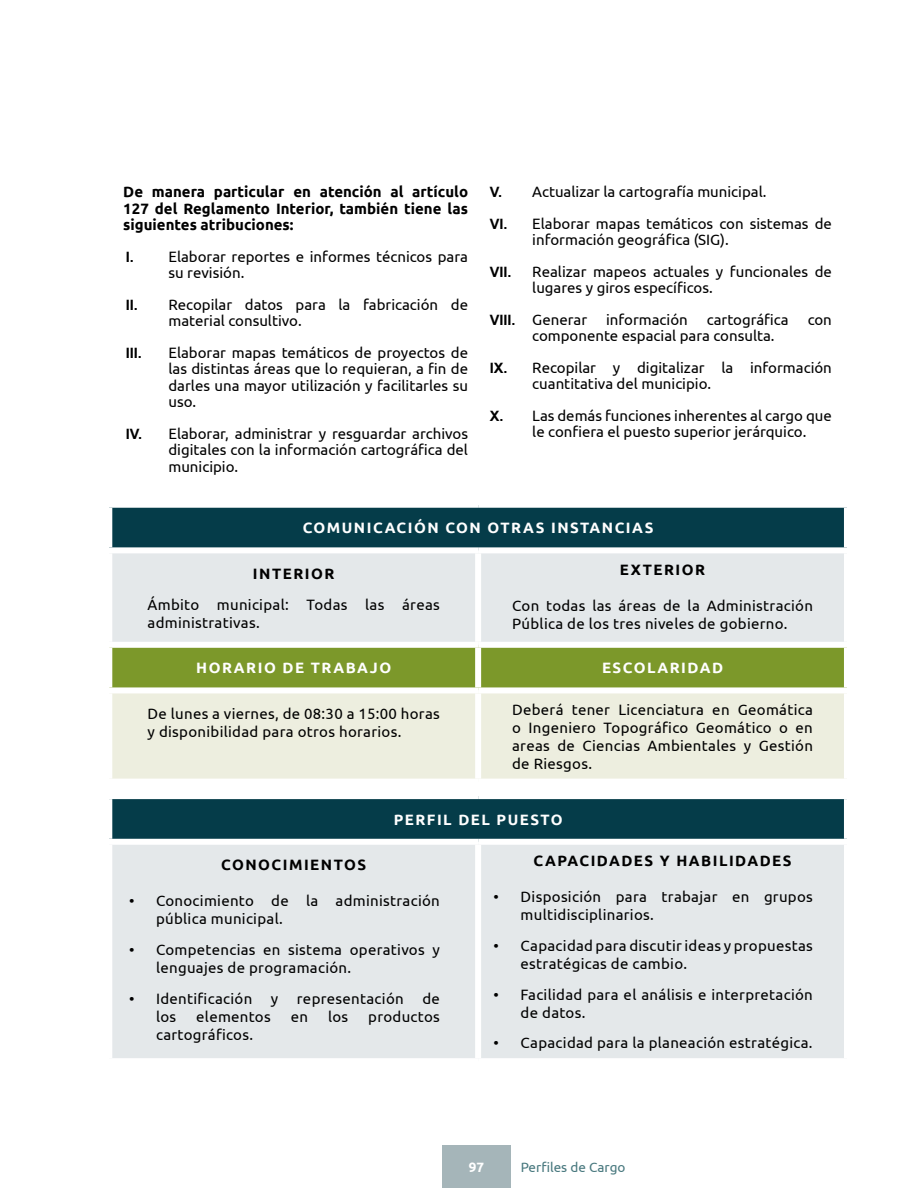
<style>
.page{position:relative;width:918px;height:1188px;background:#fff}
.page>*{position:absolute;margin:0;border:0;box-sizing:border-box;transform-origin:0 0}
.t1{font:15px/18px "Ubuntu";letter-spacing:.01em;color:#000}
.t2{font:700 15px/16.5px "Ubuntu";letter-spacing:.075em;color:#000;text-align:justify}
.t3{font:700 15px "Ubuntu";letter-spacing:.1em;color:#fff}
.t4{font:700 15px "Ubuntu";letter-spacing:.1em;color:#000}
.t5{font:700 14.25px "Arial";color:#000}
.t6{font:13.5px "Ubuntu";color:#48787e}
.t7{font:700 13.5px "Ubuntu";color:#fff}
.s1{font-family:"Arial";font-weight:700;font-size:14.25px}
</style>
<div class="page">
<div style="left:109px;top:505px;width:738px;height:45px;background:#053c49"></div>
<div style="left:112px;top:553px;width:732px;height:89px;background:#e4e8ea"></div>
<div style="left:112px;top:648px;width:732px;height:39px;background:#7c982a"></div>
<div style="left:112px;top:693px;width:732px;height:86px;background:#edeedf"></div>
<div style="left:844px;top:508px;width:6px;height:39px;background:#fff"></div>
<div style="left:106px;top:502px;width:372px;height:6px;background:#fff"></div>
<div style="left:106px;top:508px;width:6px;height:39px;background:#fff"></div>
<div style="left:478px;top:502px;width:372px;height:6px;background:#fff"></div>
<div style="left:475px;top:648px;width:6px;height:39px;background:#fff"></div>
<div style="left:475px;top:693px;width:6px;height:86px;background:#fff"></div>
<div style="left:475px;top:553px;width:6px;height:89px;background:#fff"></div>
<div style="left:106px;top:547px;width:372px;height:6px;background:#fff"></div>
<div style="left:478px;top:547px;width:372px;height:6px;background:#fff"></div>
<div style="left:109px;top:796px;width:738px;height:46px;background:#053c49"></div>
<div style="left:112px;top:845px;width:732px;height:213px;background:#e4e8ea"></div>
<div style="left:844px;top:799px;width:6px;height:40px;background:#fff"></div>
<div style="left:106px;top:793px;width:372px;height:6px;background:#fff"></div>
<div style="left:106px;top:799px;width:6px;height:40px;background:#fff"></div>
<div style="left:478px;top:793px;width:372px;height:6px;background:#fff"></div>
<div style="left:475px;top:845px;width:6px;height:213px;background:#fff"></div>
<div style="left:106px;top:839px;width:372px;height:6px;background:#fff"></div>
<div style="left:478px;top:839px;width:372px;height:6px;background:#fff"></div>
<div style="left:443px;top:1145px;width:68px;height:43px;background:#a5b5b9"></div>
<p class="t2" style="left:123px;top:184px;width:346px">De manera particular en atención al artículo 127 del Reglamento Interior, también tiene las siguientes atribuciones:</p>
<p class="t1" style="left:168px;top:248px;width:301px;line-height:16.5px;text-indent:-43px"><span class="s1">I.</span> Elaborar reportes e informes técnicos para su revisión.</p>
<p class="t1" style="left:168px;top:296px;width:301px;line-height:16.5px;text-indent:-43px"><span class="s1">II.</span> Recopilar datos para la fabricación de material consultivo.</p>
<p class="t5" style="left:126px;top:345px;width:18px">III.</p>
<p class="t1" style="left:168px;top:344px;width:301px;line-height:16.5px;text-align:justify">Elaborar mapas temáticos de proyectos de las distintas áreas que lo requieran, a fin de darles una mayor utilización y facilitarles su uso.</p>
<p class="t1" style="left:168px;top:425px;width:301px;line-height:16.5px;text-align:justify;text-indent:-43px"><span class="s1">IV.</span> Elaborar, administrar y resguardar archivos digitales con la información cartográfica del municipio.</p>
<p class="t1" style="left:490px;top:176px;width:344px;line-height:31.5px"><span class="s1">V.</span> Actualizar la cartografía municipal.<br><span class="s1">VI.</span> Elaborar mapas temáticos con sistemas de</p>
<p class="t1" style="left:532px;top:231px;width:198px">información geográfica (SIG).</p>
<p class="t5" style="left:490px;top:264px;width:23px">VII.</p>
<p class="t1" style="left:532px;top:263px;width:301px;line-height:16.5px">Realizar mapeos actuales y funcionales de lugares y giros específicos.</p>
<p class="t1" style="left:490px;top:310px;width:99px"><span class="s1">VIII.</span> Generar</p>
<p class="t1" style="left:606px;top:310px;width:83px">información</p>
<p class="t1" style="left:707px;top:310px;width:84px">cartográfica</p>
<p class="t1" style="left:808px;top:310px;width:26px">con</p>
<p class="t1" style="left:490px;top:320px;width:344px;line-height:31.5px;text-indent:43px">componente espacial para consulta.<br><span class="s1">IX.</span> Recopilar y digitalizar la información</p>
<p class="t1" style="left:490px;top:368px;width:344px;line-height:31.5px;text-indent:43px">cuantitativa del municipio.<br><span class="s1">X.</span> Las demás funciones inherentes al cargo que</p>
<p class="t1" style="left:532px;top:423px;width:276px">le confiera el puesto superior jerárquico.</p>
<p class="t3" style="left:303px;top:519px;width:352px">COMUNICACIÓN CON OTRAS INSTANCIAS</p>
<p class="t4" style="left:253px;top:565px;width:83px">INTERIOR</p>
<p class="t1" style="left:148px;top:595px;width:294px">Ámbito municipal: Todas las áreas administrativas.</p>
<p class="t4" style="left:620px;top:561px;width:87px">EXTERIOR</p>
<p class="t1" style="left:512px;top:596px;width:302px">Con todas las áreas de la Administración<br>Pública de los tres niveles de gobierno.</p>
<p class="t3" style="left:196px;top:659px;width:197px">HORARIO DE TRABAJO</p>
<p class="t3" style="left:602px;top:659px;width:123px">ESCOLARIDAD</p>
<p class="t1" style="left:148px;top:705px;width:294px">De lunes a viernes, de 08:30 a 15:00 horas y disponibilidad para otros horarios.</p>
<p class="t1" style="left:512px;top:700px;width:302px;text-align:justify">Deberá tener Licenciatura en Geomática o Ingeniero Topográfico Geomático o en areas de Ciencias Ambientales y Gestión de Riesgos.</p>
<p class="t3" style="left:394px;top:811px;width:170px">PERFIL DEL PUESTO</p>
<p class="t4" style="left:221px;top:856px;width:146px">CONOCIMIENTOS</p>
<p class="t1" style="left:156px;top:892px;width:285px;text-indent:-27px">• Conocimiento de la administración pública municipal.</p>
<p class="t1" style="left:156px;top:941px;width:285px;text-indent:-27px">• Competencias en sistema operativos y lenguajes de programación.</p>
<p class="t1" style="left:156px;top:989px;width:285px;text-indent:-27px">• Identificación y representación de los</p>
<p class="t1" style="left:196px;top:1007px;width:76px">elementos</p>
<p class="t1" style="left:291px;top:1007px;width:19px">en</p>
<p class="t1" style="left:328px;top:1007px;width:22px">los</p>
<p class="t1" style="left:368px;top:1007px;width:73px">productos</p>
<p class="t1" style="left:156px;top:1025px;width:99px">cartográficos.</p>
<p class="t4" style="left:533px;top:852px;width:260px">CAPACIDADES Y HABILIDADES</p>
<p class="t1" style="left:521px;top:888px;width:294px;text-indent:-27px">• Disposición para trabajar en grupos multidisciplinarios.</p>
<p class="t1" style="left:521px;top:936px;width:294px;text-indent:-27px">• Capacidad para discutir ideas y propuestas estratégicas de cambio.</p>
<p class="t1" style="left:521px;top:985px;width:294px;text-indent:-27px">• Facilidad para el análisis e interpretación de datos.</p>
<p class="t1" style="left:494px;top:1034px;width:320px">• Capacidad para la planeación estratégica.</p>
<p class="t7" style="left:469px;top:1159px;width:17px">97</p>
<p class="t6" style="left:521px;top:1159px;width:106px">Perfiles de Cargo</p>
</div>
